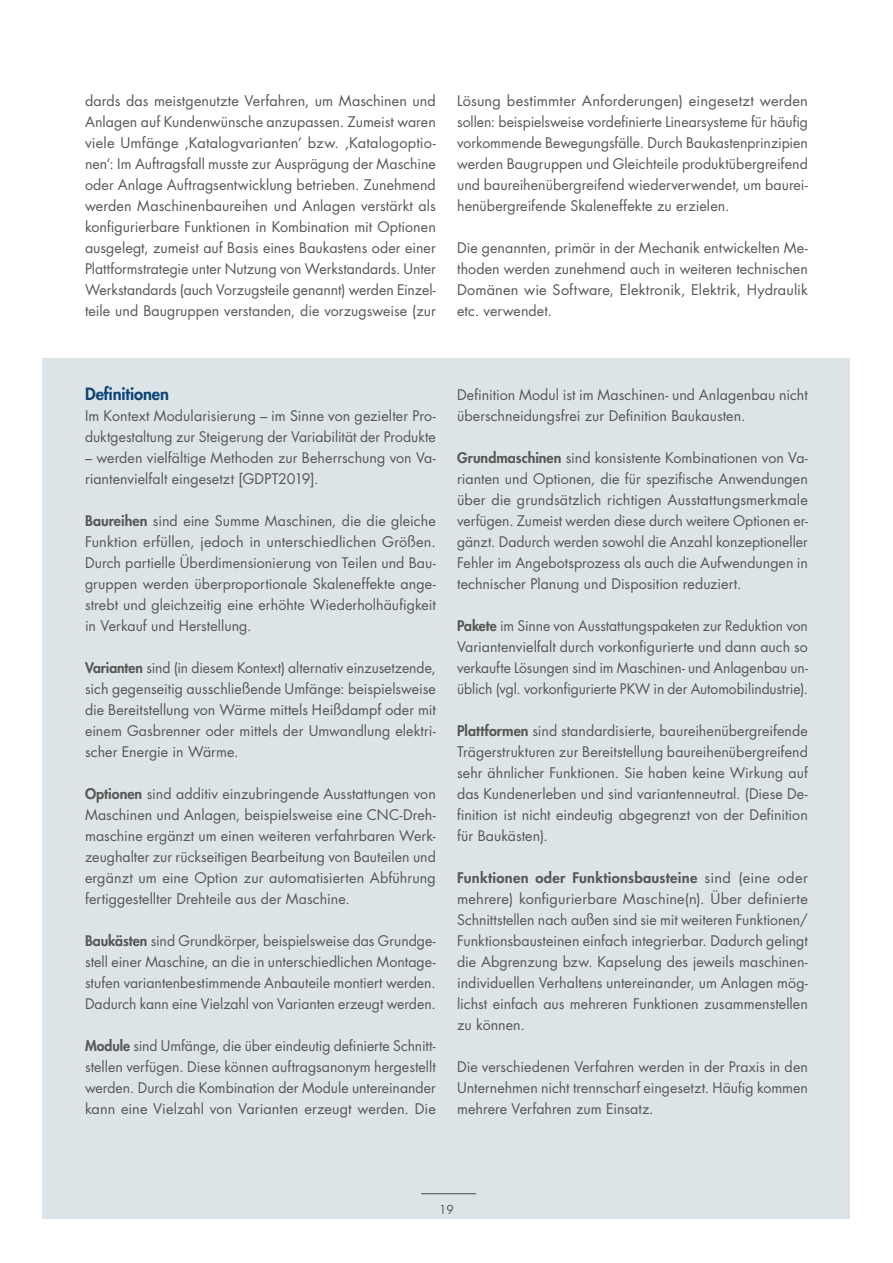
<style>
.page{position:relative;width:893px;height:1263px;background:#fff}
.page>*{position:absolute;margin:0;border:0;box-sizing:border-box;transform-origin:0 0}
.t1{font:800 16.5px "Futura Std";color:#0d4377}
.t2{font:14.25px/21px "Futura Std";color:#575756;text-align:justify}
.t3{font:12px "Futura Std";color:#575756}
.s1{font-weight:800}
</style>
<div class="page">
<div style="left:43px;top:358px;width:807px;height:860px;background:#dce4e7"></div>
<hr style="left:421px;top:1193px;width:55px;height:1px;background:#575756">
<p class="t2" style="left:85px;top:90px;width:352px">dards das meistgenutzte Verfahren, um Maschinen und Anlagen auf Kundenwünsche anzupassen. Zumeist waren viele Umfänge ‚Katalogvarianten‘ bzw. ‚Katalogoptio&shy;nen‘: Im Auftragsfall musste zur Ausprägung der Maschine oder Anlage Auftragsentwicklung betrieben. Zunehmend werden Maschinenbaureihen und Anlagen verstärkt als konfigurierbare Funktionen in Kombination mit Optionen ausgelegt, zumeist auf Basis eines Baukastens oder einer Plattformstrategie unter Nutzung von Werkstandards. Unter Werkstandards (auch Vorzugsteile genannt) werden Einzel&shy;teile und Baugruppen verstanden, die vorzugsweise (zur</p>
<p class="t2" style="left:457px;top:90px;width:352px">Lösung bestimmter Anforderungen) eingesetzt werden sollen: beispielsweise vordefinierte Linearsysteme für häufig vorkommende Bewegungsfälle. Durch Baukastenprinzipien werden Baugruppen und Gleichteile produktübergreifend und baureihenübergreifend wiederverwendet, um baurei&shy;henübergreifende Skaleneffekte zu erzielen.</p>
<p class="t2" style="left:457px;top:237px;width:352px">Die genannten, primär in der Mechanik entwickelten Me&shy;thoden werden zunehmend auch in weiteren technischen Domänen wie Software, Elektronik, Elektrik, Hydraulik etc. verwendet.</p>
<p class="t1" style="left:85px;top:383px;width:86px">Definitionen</p>
<p class="t2" style="left:85px;top:405px;width:352px">Im Kontext Modularisierung – im Sinne von gezielter Pro&shy;duktgestaltung zur Steigerung der Variabilität der Produkte</p>
<p class="t2" style="left:85px;top:447px;width:352px">– werden vielfältige Methoden zur Beherrschung von Va&shy;riantenvielfalt eingesetzt [GDPT2019].</p>
<p class="t2" style="left:85px;top:510px;width:352px"><span class="s1">Baureihen</span> sind eine Summe Maschinen, die die gleiche Funktion erfüllen, jedoch in unterschiedlichen Größen.<br>Durch partielle Überdimensionierung von Teilen und Bau&shy;gruppen werden überproportionale Skaleneffekte ange&shy;strebt und gleichzeitig eine erhöhte Wiederholhäufigkeit in Verkauf und Herstellung.</p>
<p class="t2" style="left:85px;top:657px;width:352px"><span class="s1">Varianten</span> sind (in diesem Kontext) alternativ einzusetzende, sich gegenseitig ausschließende Umfänge: beispielsweise die Bereitstellung von Wärme mittels Heißdampf oder mit einem Gasbrenner oder mittels der Umwandlung elektri&shy;scher Energie in Wärme.</p>
<p class="t2" style="left:85px;top:783px;width:352px"><span class="s1">Optionen</span> sind additiv einzubringende Ausstattungen von Maschinen und Anlagen, beispielsweise eine CNC-Dreh&shy;maschine ergänzt um einen weiteren verfahrbaren Werk&shy;zeughalter zur rückseitigen Bearbeitung von Bauteilen und ergänzt um eine Option zur automatisierten Abführung fertiggestellter Drehteile aus der Maschine.</p>
<p class="t2" style="left:85px;top:930px;width:352px"><span class="s1">Baukästen</span> sind Grundkörper, beispielsweise das Grundge&shy;stell einer Maschine, an die in unterschiedlichen Montage&shy;stufen variantenbestimmende Anbauteile montiert werden.<br>Dadurch kann eine Vielzahl von Varianten erzeugt werden.</p>
<p class="t2" style="left:85px;top:1035px;width:352px"><span class="s1">Module</span> sind Umfänge, die über eindeutig definierte Schnitt&shy;stellen verfügen. Diese können auftragsanonym hergestellt werden. Durch die Kombination der Module untereinander kann eine Vielzahl von Varianten erzeugt werden. Die</p>
<p class="t2" style="left:457px;top:384px;width:352px">Definition Modul ist im Maschinen- und Anlagenbau nicht überschneidungsfrei zur Definition Baukausten.</p>
<p class="t2" style="left:457px;top:447px;width:352px"><span class="s1">Grundmaschinen</span> sind konsistente Kombinationen von Va&shy;rianten und Optionen, die für spezifische Anwendungen über die grundsätzlich richtigen Ausstattungsmerkmale verfügen. Zumeist werden diese durch weitere Optionen er&shy;gänzt. Dadurch werden sowohl die Anzahl konzeptioneller Fehler im Angebotsprozess als auch die Aufwendungen in technischer Planung und Disposition reduziert.</p>
<p class="t2" style="left:457px;top:615px;width:352px"><span class="s1">Pakete</span> im Sinne von Ausstattungspaketen zur Reduktion von Variantenvielfalt durch vorkonfigurierte und dann auch so verkaufte Lösungen sind im Maschinen- und Anlagenbau un&shy;üblich (vgl. vorkonfigurierte PKW in der Automobilindustrie).</p>
<p class="t2" style="left:457px;top:720px;width:352px"><span class="s1">Plattformen</span> sind standardisierte, baureihenübergreifende Trägerstrukturen zur Bereitstellung baureihenübergreifend sehr ähnlicher Funktionen. Sie haben keine Wirkung auf das Kundenerleben und sind variantenneutral. (Diese De&shy;finition ist nicht eindeutig abgegrenzt von der Definition für Baukästen).</p>
<p class="t2" style="left:457px;top:867px;width:352px"><span class="s1">Funktionen oder Funktionsbausteine</span> sind (eine oder mehrere) konfigurierbare Maschine(n). Über definierte Schnittstellen nach außen sind sie mit weiteren Funktionen/ Funktionsbausteinen einfach integrierbar. Dadurch gelingt die Abgrenzung bzw. Kapselung des jeweils maschinen&shy;individuellen Verhaltens untereinander, um Anlagen mög&shy;lichst einfach aus mehreren Funktionen zusammenstellen zu können.</p>
<p class="t2" style="left:457px;top:1056px;width:352px">Die verschiedenen Verfahren werden in der Praxis in den Unternehmen nicht trennscharf eingesetzt. Häufig kommen mehrere Verfahren zum Einsatz.</p>
<p class="t3" style="left:439px;top:1201px;width:16px">19</p>
</div>
